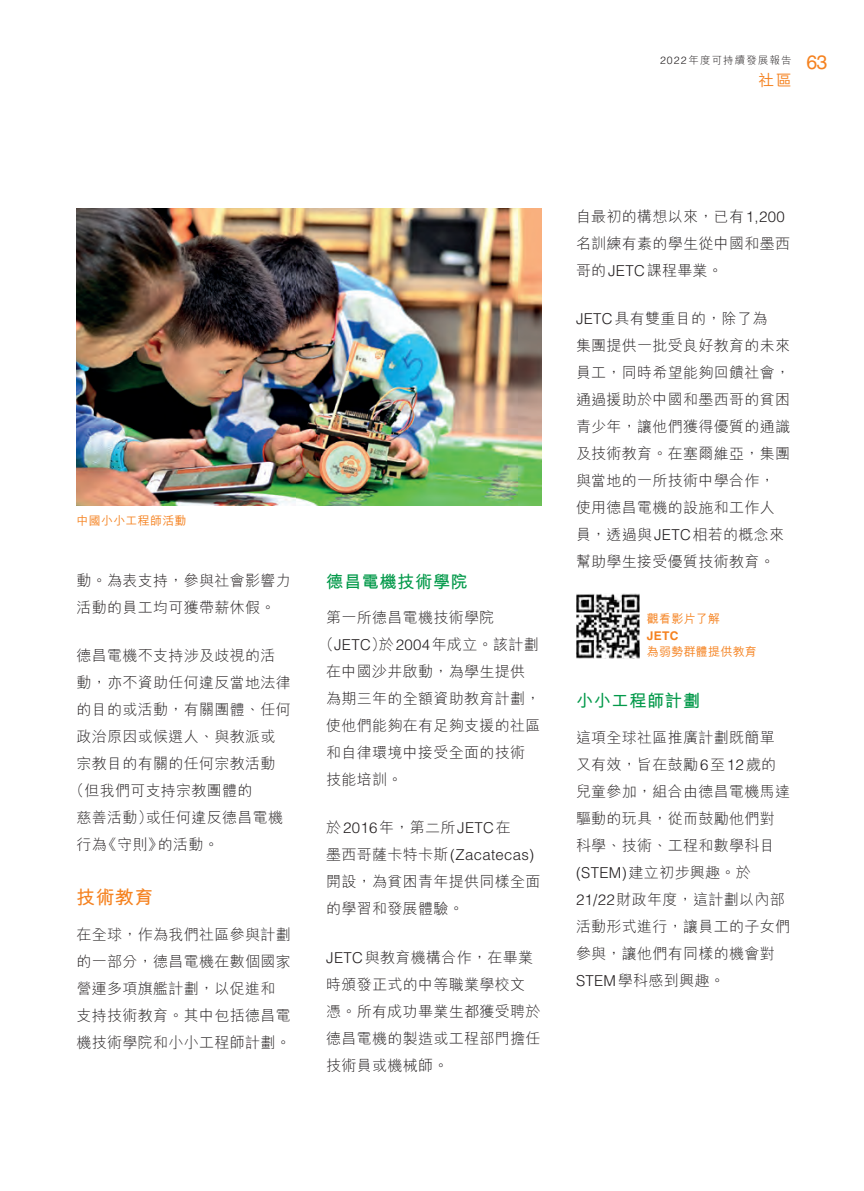
<style>
.page{position:relative;width:864px;height:1191px;background:#fff}
.page>*{position:absolute;margin:0;border:0;box-sizing:border-box;transform-origin:0 0}
.t1{font:700 18.75px "M Hei HK";color:#f58220}
.t2{font:700 17.25px "M Hei HK";letter-spacing:.03em;color:#03994a}
.t3{font:500 15.75px "M Hei HK";color:#f58220}
.t4{font:300 15px/27px "M Hei HK";letter-spacing:.02em;color:#231f20}
.t5{font:300 15px/27px "Helvetica LT Std";letter-spacing:.02em;color:#231f20}
.t6{font:500 12px "M Hei HK";letter-spacing:.02em;color:#f58220}
.t7{font:700 12px "Helvetica LT Std";color:#f58220}
.t8{font:300 10.5px "M Hei HK";letter-spacing:.1em;color:#231f20}
.s1{font-family:"Helvetica LT Std"}
.s2{font-family:"Helvetica LT Std";font-weight:400;font-size:19.5px;color:#f58220}
.s3{font-family:"M Hei HK"}
</style>
<div class="page">
<img style="left:77px;top:208px;width:464px;height:297px">
<img style="left:576px;top:594px;width:63px;height:64px">
<p class="t8" style="left:659px;top:55px;width:169px"><span class="s1">2022</span>年度可持續發展報告 <span class="s2">63</span></p>
<p class="t3" style="left:758px;top:69px;width:35px">社區</p>
<p class="t6" style="left:77px;top:511px;width:111px">中國小小工程師活動</p>
<p class="t4" style="left:77px;top:566px;width:215px">動。為表支持，參與社會影響力活動的員工均可獲帶薪休假。</p>
<p class="t4" style="left:77px;top:641px;width:200px">德昌電機不支持涉及歧視的活</p>
<p class="t4" style="left:77px;top:668px;width:215px">動，亦不資助任何違反當地法律</p>
<p class="t4" style="left:77px;top:695px;width:215px">的目的或活動，有關團體、任何</p>
<p class="t4" style="left:77px;top:722px;width:200px">政治原因或候選人、與教派或</p>
<p class="t4" style="left:77px;top:749px;width:200px">宗教目的有關的任何宗教活動</p>
<p class="t4" style="left:69px;top:776px;width:185px">（但我們可支持宗教團體的</p>
<p class="t4" style="left:77px;top:803px;width:208px">慈善活動）或任何違反德昌電機</p>
<p class="t4" style="left:77px;top:830px;width:144px">行為《守則》的活動。</p>
<p class="t1" style="left:77px;top:883px;width:78px">技術教育</p>
<p class="t4" style="left:77px;top:920px;width:215px">在全球，作為我們社區參與計劃的一部分，德昌電機在數個國家營運多項旗艦計劃，以促進和支持技術教育。其中包括德昌電機技術學院和小小工程師計劃。</p>
<p class="t2" style="left:326px;top:568px;width:143px">德昌電機技術學院</p>
<p class="t4" style="left:326px;top:604px;width:170px">第一所德昌電機技術學院</p>
<p class="t4" style="left:318px;top:631px;width:221px">（<span class="s1">JETC</span>）於<span class="s1">2004</span>年成立。該計劃</p>
<p class="t4" style="left:326px;top:658px;width:200px">在中國沙井啟動，為學生提供</p>
<p class="t4" style="left:326px;top:685px;width:215px">為期三年的全額資助教育計劃，</p>
<p class="t4" style="left:326px;top:712px;width:215px">使他們能夠在有足夠支援的社區</p>
<p class="t4" style="left:326px;top:739px;width:200px">和自律環境中接受全面的技術</p>
<p class="t4" style="left:326px;top:766px;width:78px">技能培訓。</p>
<p class="t5" style="left:326px;top:814px;width:209px"><span class="s3">於</span>2016<span class="s3">年，第二所</span>JETC<span class="s3">在<br>墨西哥薩卡特卡斯</span>(Zacatecas)</p>
<p class="t4" style="left:326px;top:868px;width:215px">開設，為貧困青年提供同樣全面的學習和發展體驗。</p>
<p class="t4" style="left:326px;top:943px;width:215px"><span class="s1">JETC</span>與教育機構合作，在畢業時頒發正式的中等職業學校文憑。所有成功畢業生都獲受聘於德昌電機的製造或工程部門擔任技術員或機械師。</p>
<p class="t4" style="left:575px;top:203px;width:215px">自最初的構想以來，已有<span class="s1">1,200</span>名訓練有素的學生從中國和墨西哥的<span class="s1">JETC</span>課程畢業。</p>
<p class="t4" style="left:575px;top:305px;width:215px"><span class="s1">JETC</span>具有雙重目的，除了為<br>集團提供一批受良好教育的未來員工，同時希望能夠回饋社會，通過援助於中國和墨西哥的貧困青少年，讓他們獲得優質的通識及技術教育。在塞爾維亞，集團與當地的一所技術中學合作，使用德昌電機的設施和工作人員，透過與<span class="s1">JETC</span>相若的概念來幫助學生接受優質技術教育。</p>
<p class="t6" style="left:646px;top:610px;width:75px">觀看影片了解</p>
<p class="t7" style="left:646px;top:628px;width:33px">JETC</p>
<p class="t6" style="left:646px;top:643px;width:111px">為弱勢群體提供教育</p>
<p class="t2" style="left:575px;top:688px;width:125px">小小工程師計劃</p>
<p class="t4" style="left:575px;top:723px;width:215px">這項全球社區推廣計劃既簡單又有效，旨在鼓勵<span class="s1">6</span>至<span class="s1">12</span>歲的兒童參加，組合由德昌電機馬達驅動的玩具，從而鼓勵他們對科學、技術、工程和數學科目<span class="s1">(STEM)</span>建立初步興趣。於<br><span class="s1">21/22</span>財政年度，這計劃以內部活動形式進行，讓員工的子女們參與，讓他們有同樣的機會對<br><span class="s1">STEM</span>學科感到興趣。</p>
</div>
